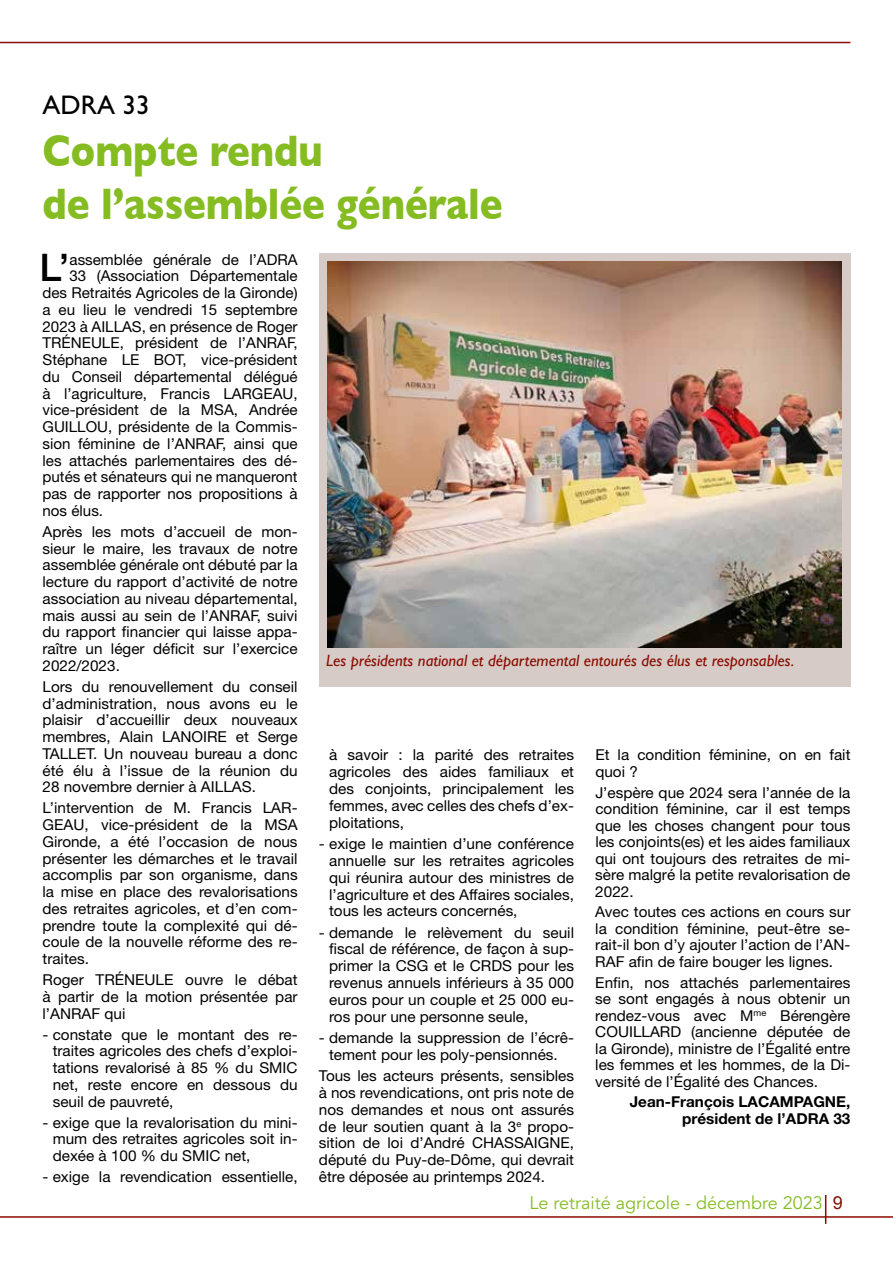
<style>
.page{position:relative;width:893px;height:1263px;background:#fff}
.page>*{position:absolute;margin:0;border:0;box-sizing:border-box;transform-origin:0 0}
.t1{font:700 45px/52.5px "Gill Sans";color:#85bc22;scale:.85 1}
.t2{font:500 38.1px "Helvetica Neue";color:#000}
.t3{font:27px "Gill Sans";color:#000}
.t4{font:18px "Avenir";color:#85bc22}
.t5{font:italic 16.5px "Gill Sans";color:#890c00}
.t6{font:15px/16.8px "Helvetica Neue";color:#000;text-align:justify}
.t7{font:700 15px/16.5px "Helvetica Neue";color:#000;text-align:right}
.s1{font-family:"Arial";color:#890c00}
</style>
<div class="page">
<hr style="left:0;top:42px;width:850px;height:1px;background:#890c00">
<hr style="left:0;top:1216px;width:893px;height:2px;background:#890c00">
<svg style="left:825px;top:1195px;width:1px;height:29px"></svg>
<div style="left:319px;top:253px;width:531px;height:433px;background:#d7cbc7"></div>
<img style="left:327px;top:261px;width:515px;height:386px">
<h3 class="t3" style="left:43px;top:89px;width:109px">ADRA 33</h3>
<h1 class="t1" style="left:43px;top:125px;width:543px">Compte rendu<br>de l’assemblée générale</h1>
<h2 class="t2" style="left:40px;top:245px;width:31px">L’</h2>
<p class="t6" style="left:70px;top:251px;width:230px">assemblée générale de l’ADRA</p>
<p class="t6" style="left:70px;top:267px;width:230px">33 (Association Départementale</p>
<p class="t6" style="left:43px;top:284px;width:257px">des Retraités Agricoles de la Gironde)</p>
<p class="t6" style="left:43px;top:301px;width:257px">a eu lieu le vendredi 15 septembre</p>
<p class="t6" style="left:43px;top:318px;width:257px">2023 à AILLAS, en présence de Roger</p>
<p class="t6" style="left:43px;top:334px;width:257px">TRÉNEULE, président de l’ANRAF,</p>
<p class="t6" style="left:43px;top:351px;width:257px">Stéphane LE BOT, vice-président</p>
<p class="t6" style="left:43px;top:368px;width:257px">du Conseil départemental délégué</p>
<p class="t6" style="left:43px;top:385px;width:257px">à l’agriculture, Francis LARGEAU,</p>
<p class="t6" style="left:43px;top:401px;width:257px">vice-président de la MSA, Andrée</p>
<p class="t6" style="left:43px;top:418px;width:257px">GUILLOU, présidente de la Commis-</p>
<p class="t6" style="left:43px;top:435px;width:257px">sion féminine de l’ANRAF, ainsi que</p>
<p class="t6" style="left:43px;top:452px;width:257px">les attachés parlementaires des dé-</p>
<p class="t6" style="left:43px;top:468px;width:257px">putés et sénateurs qui ne manqueront</p>
<p class="t6" style="left:43px;top:485px;width:257px">pas de rapporter nos propositions à</p>
<p class="t6" style="left:43px;top:502px;width:62px">nos élus.</p>
<p class="t6" style="left:43px;top:523px;width:257px">Après les mots d’accueil de mon&shy;sieur le maire, les travaux de notre assemblée générale ont débuté par la lecture du rapport d’activité de notre association au niveau départemental, mais aussi au sein de l’ANRAF, suivi du rapport financier qui laisse appa&shy;raître un léger déficit sur l’exercice 2022/2023.</p>
<p class="t6" style="left:43px;top:678px;width:257px">Lors du renouvellement du conseil d’administration, nous avons eu le plaisir d’accueillir deux nouveaux membres, Alain LANOIRE et Serge TALLET. Un nouveau bureau a donc été élu à l’issue de la réunion du 28 novembre dernier à AILLAS.</p>
<p class="t6" style="left:43px;top:799px;width:257px">L’intervention de M. Francis LAR-GEAU, vice-président de la MSA Gironde, a été l’occasion de nous présenter les démarches et le travail accomplis par son organisme, dans la mise en place des revalorisations des retraites agricoles, et d’en com&shy;prendre toute la complexité qui dé&shy;coule de la nouvelle réforme des re&shy;traites.</p>
<p class="t6" style="left:43px;top:971px;width:257px">Roger TRÉNEULE ouvre le débat à partir de la motion présentée par l’ANRAF qui</p>
<p class="t6" style="left:53px;top:1026px;width:246px;text-indent:-10px">- constate que le montant des re&shy;traites agricoles des chefs d’exploi&shy;tations revalorisé à 85 % du SMIC net, reste encore en dessous du seuil de pauvreté,</p>
<p class="t6" style="left:53px;top:1114px;width:246px;text-indent:-10px">- exige que la revalorisation du mini&shy;mum des retraites agricoles soit in&shy;dexée à 100 % du SMIC net,</p>
<p class="t6" style="left:43px;top:1168px;width:257px">- exige la revendication essentielle,</p>
<p class="t5" style="left:326px;top:651px;width:470px">Les présidents national et départemental entourés des élus et responsables.</p>
<p class="t6" style="left:329px;top:746px;width:246px">à savoir : la parité des retraites agricoles des aides familiaux et des conjoints, principalement les femmes, avec celles des chefs d’ex&shy;ploitations,</p>
<p class="t6" style="left:329px;top:835px;width:246px;text-indent:-10px">- exige le maintien d’une conférence annuelle sur les retraites agricoles qui réunira autour des ministres de l’agriculture et des Affaires sociales, tous les acteurs concernés,</p>
<p class="t6" style="left:329px;top:923px;width:246px;text-indent:-10px">- demande le relèvement du seuil fiscal de référence, de façon à sup&shy;primer la CSG et le CRDS pour les revenus annuels inférieurs à 35 000 euros pour un couple et 25 000 eu&shy;ros pour une personne seule,</p>
<p class="t6" style="left:319px;top:1029px;width:257px;text-align:center">- demande la suppression de l’écrê&shy;tement pour les poly-pensionnés.</p>
<p class="t6" style="left:319px;top:1067px;width:257px">Tous les acteurs présents, sensibles à nos revendications, ont pris note de nos demandes et nous ont assurés de leur soutien quant à la 3<sup>e</sup> propo&shy;sition de loi d’André CHASSAIGNE, député du Puy-de-Dôme, qui devrait être déposée au printemps 2024.</p>
<p class="t6" style="left:595px;top:746px;width:257px">Et la condition féminine, on en fait quoi ?</p>
<p class="t6" style="left:595px;top:784px;width:257px">J’espère que 2024 sera l’année de la condition féminine, car il est temps que les choses changent pour tous les conjoints(es) et les aides familiaux qui ont toujours des retraites de mi&shy;sère malgré la petite revalorisation de 2022.</p>
<p class="t6" style="left:595px;top:903px;width:257px">Avec toutes ces actions en cours sur la condition féminine, peut-être se&shy;rait-il bon d’y ajouter l’action de l’AN-RAF afin de faire bouger les lignes.</p>
<p class="t6" style="left:595px;top:974px;width:257px">Enfin, nos attachés parlementaires se sont engagés à nous obtenir un rendez-vous avec M<sup>me</sup> Bérengère COUILLARD (ancienne députée de la Gironde), ministre de l’Égalité entre les femmes et les hommes, de la Di&shy;versité de l’Égalité des Chances.</p>
<p class="t7" style="left:630px;top:1093px;width:222px">Jean-François LACAMPAGNE, président de l’ADRA 33</p>
<p class="t4" style="left:529px;top:1192px;width:315px">Le retraité agricole - décembre 2023 <span class="s1">9</span></p>
</div>
